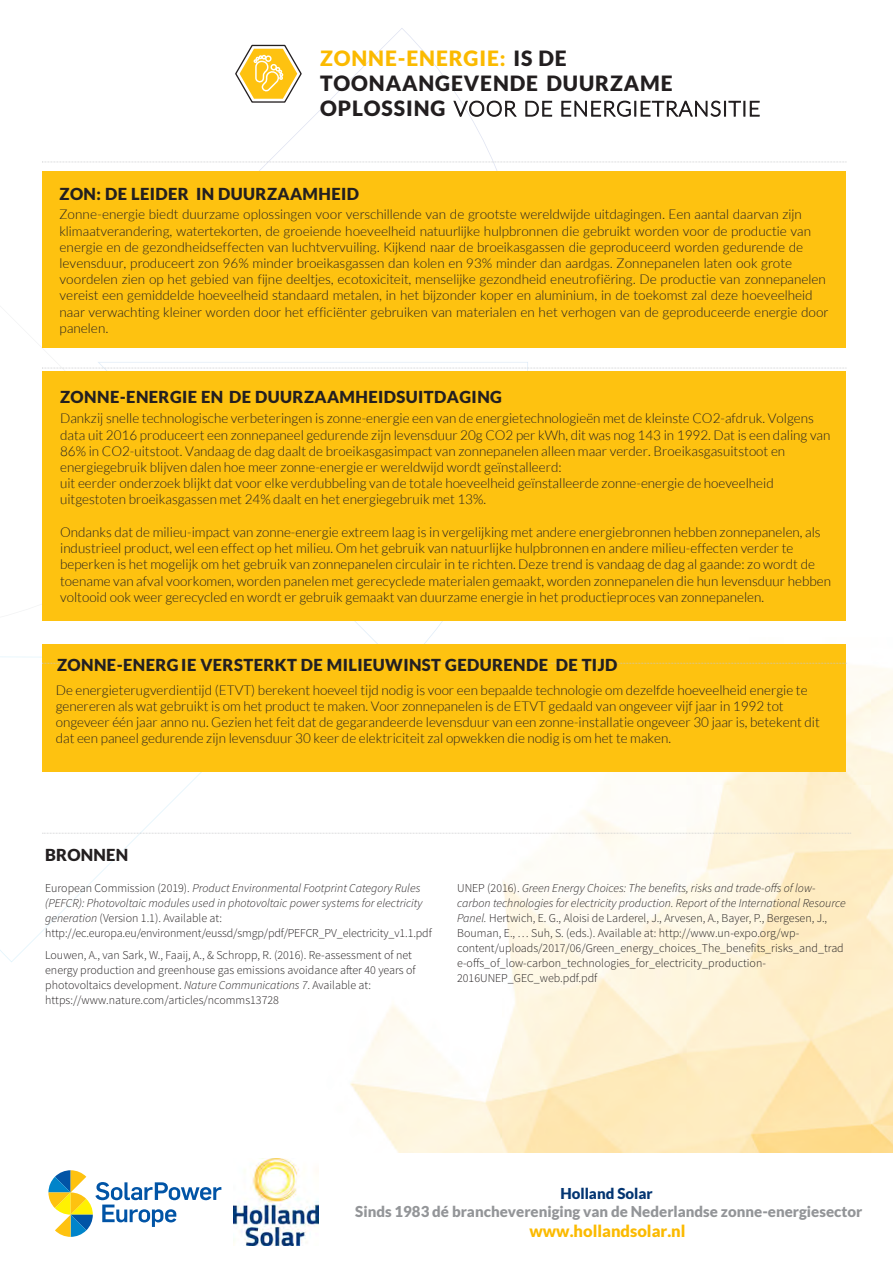
<style>
.page{position:relative;width:893px;height:1263px;background:#fff}
.page>*{position:absolute;margin:0;border:0;box-sizing:border-box;transform-origin:0 0}
.t1{font:900 21px/25.2px "Lato";letter-spacing:.045em;color:#221e1f}
.t2{font:900 16.5px "Lato";letter-spacing:.025em;color:#231f20}
.t3{font:900 16.5px "Lato";color:#fbba00}
.t4{font:900 15px "Lato";color:#939598}
.t5{font:900 15px "Lato";color:#033572}
.t6{font:300 13.5px/16.2px "Lato";color:#231f20}
.t7{font:300 12px/15px "Source Sans Pro";color:#231f20}
.s1{color:#fbba00}
.s2{font-weight:300}
.s3{color:#221e1f}
.s4{font-style:italic}
</style>
<div class="page">
<img style="left:350px;top:665px;width:543px;height:487px">
<svg style="left:0;top:656px;width:202px;height:306px"></svg>
<svg style="left:98px;top:28px;width:431px;height:143px"></svg>
<svg style="left:198px;top:362px;width:330px;height:282px"></svg>
<svg style="left:13px;top:199px;width:185px;height:422px"></svg>
<svg style="left:48px;top:1170px;width:173px;height:67px"></svg>
<svg style="left:234px;top:44px;width:69px;height:59px"></svg>
<svg style="left:43px;top:833px;width:808px;height:1px"></svg>
<div style="left:43px;top:171px;width:803px;height:177px;background:#fec210"></div>
<svg style="left:42px;top:162px;width:804px;height:1px"></svg>
<div style="left:43px;top:644px;width:803px;height:128px;background:#fec210"></div>
<svg style="left:42px;top:663px;width:805px;height:1px"></svg>
<div style="left:43px;top:371px;width:803px;height:249px;background:#fec210"></div>
<svg style="left:42px;top:368px;width:805px;height:1px"></svg>
<img style="left:234px;top:1158px;width:84px;height:87px">
<h1 class="t1" style="left:320px;top:45px;width:442px"><span class="s1">ZONNE-ENERGIE:</span> IS DE<br>TOONAANGEVENDE DUURZAME<br>OPLOSSING <span class="s2">VOOR DE ENERGIETRANSITIE</span></h1>
<p class="t2" style="left:60px;top:185px;width:301px">ZON: DE LEIDER IN DUURZAAMHEID</p>
<p class="t6" style="left:60px;top:206px;width:770px">Zonne-energie biedt duurzame oplossingen voor verschillende van de grootste wereldwijde uitdagingen. Een aantal daarvan zijn klimaatverandering, watertekorten, de groeiende hoeveelheid natuurlijke hulpbronnen die gebruikt worden voor de productie van energie en de gezondheidseffecten van luchtver<span class="s3">vuiling. Kijkend naar de broeikasgassen die geproduceerd worden gedurende de levensduur, produceert zon 96% minder broei</span>kasgassen dan kolen en 93% minder dan aardgas. Zonnepanelen laten ook grote voordelen zien op het gebied van fijne deeltjes, ecotoxiciteit, menselijke gezondheid eneutrofiëring. De productie van zonnepanelen vereist een gemiddelde hoeveelheid standaard metalen, in het bijzonder koper en aluminium, in de toekomst zal deze hoeveelheid naar verwachting kleiner worden door het efficiënter gebruiken van materialen en het verhogen van de geproduceerde energie door panelen.</p>
<p class="t2" style="left:60px;top:387px;width:443px">ZONNE-ENERGIE EN DE DUURZAAMHEIDSUITDAGING</p>
<p class="t6" style="left:60px;top:411px;width:772px">Dankzij snelle technologische verbeteringen is zonne-energie een van de energietechnologieën met de kleinste CO2-afdruk. Volgens data uit 2016 produceert een zonnepaneel gedurende zijn levensduur 20g CO2 per kWh, dit was nog 143 in 1992. Dat is een daling van 86% in CO2-uitstoot. Vandaag de dag daalt de broeikasgasimpact van zonnepanelen alleen maar verder. Broeikasgasuitstoot en energiegebruik blijven dalen hoe meer zonne-energie er wereldwijd wordt geïnstalleerd:<br>uit eerder onderzoek blijkt dat voor elke verdubbeling van de totale hoeveelheid geïnstalleerde zonne-energie de hoeveelheid uitgestoten broeikasgassen met 24% daalt en het energiegebruik met 13%.</p>
<p class="t6" style="left:60px;top:524px;width:772px">Ondanks dat de milieu-impact van zonne-energie extreem laag is in vergelijking met andere energiebronnen hebben zonnepanelen, als industrieel product, wel een effect op het milieu. Om het gebruik van natuurlijke hulpbronnen en andere milieu-effecten verder te beperken is het mogelijk om het gebruik van zonnepanelen circulair in te richten. Deze trend is vandaag de dag al gaande: zo wordt de toename van afval voorkomen, worden panelen met gerecyclede materialen gemaakt, worden zonnepanelen die hun levensduur hebben voltooid ook weer gerecycled en wordt er gebruik gemaakt van duurzame energie in het productieproces van zonnepanelen.</p>
<p class="t2" style="left:57px;top:655px;width:562px">ZONNE-ENERG IE VERSTERKT DE MILIEUWINST GEDURENDE DE TIJD</p>
<p class="t6" style="left:56px;top:682px;width:766px">De energieterugverdientijd (ETVT) berekent hoeveel tijd nodig is voor een bepaalde technologie om dezelfde hoeveelheid energie te genereren als wat gebruikt is om het product te maken. Voor zonnepanelen is de ETVT gedaald van ongeveer vijf jaar in 1992 tot ongeveer één jaar anno nu. Gezien het feit dat de gegarandeerde levensduur van een zonne-installatie ongeveer 30 jaar is, betekent dit dat een paneel gedurende zijn levensduur 30 keer de elektriciteit zal opwekken die nodig is om het te maken.</p>
<p class="t2" style="left:45px;top:845px;width:85px">BRONNEN</p>
<p class="t7" style="left:45px;top:881px;width:388px">European Commission (2019). <span class="s4">Product Environmental Footprint Category Rules (PEFCR): Photovoltaic modules used in photovoltaic power systems for electricity generation</span> (Version 1.1). Available at: http://ec.europa.eu/environment/eussd/smgp/pdf/PEFCR_PV_electricity_v1.1.pdf</p>
<p class="t7" style="left:45px;top:949px;width:372px">Louwen, A., van Sark, W., Faaij, A., &amp; Schropp, R. (2016). Re-assessment of net energy production and greenhouse gas emissions avoidance after 40 years of photovoltaics development. <span class="s4">Nature Communications 7</span>. Available at: https://www.nature.com/articles/ncomms13728</p>
<p class="t7" style="left:457px;top:881px;width:390px">UNEP (2016). <span class="s4">Green Energy Choices: The benefits, risks and trade-offs of low&shy;carbon technologies for electricity production. Report of the International Resource Panel.</span> Hertwich, E. G., Aloisi de Larderel, J., Arvesen, A., Bayer, P., Bergesen, J., Bouman, E., … Suh, S. (eds.). Available at: http://www.un-expo.org/wp&shy;content/uploads/2017/06/Green_energy_choices_The_benefits_risks_and_trad e-offs_of_low-carbon_technologies_for_electricity_production-2016UNEP_GEC_web.pdf.pdf</p>
<p class="t5" style="left:560px;top:1185px;width:94px">Holland Solar</p>
<p class="t4" style="left:355px;top:1203px;width:509px">Sinds 1983 dé branchevereniging van de Nederlandse zonne-energiesector</p>
<p class="t3" style="left:529px;top:1221px;width:158px">www.hollandsolar.nl</p>
</div>
